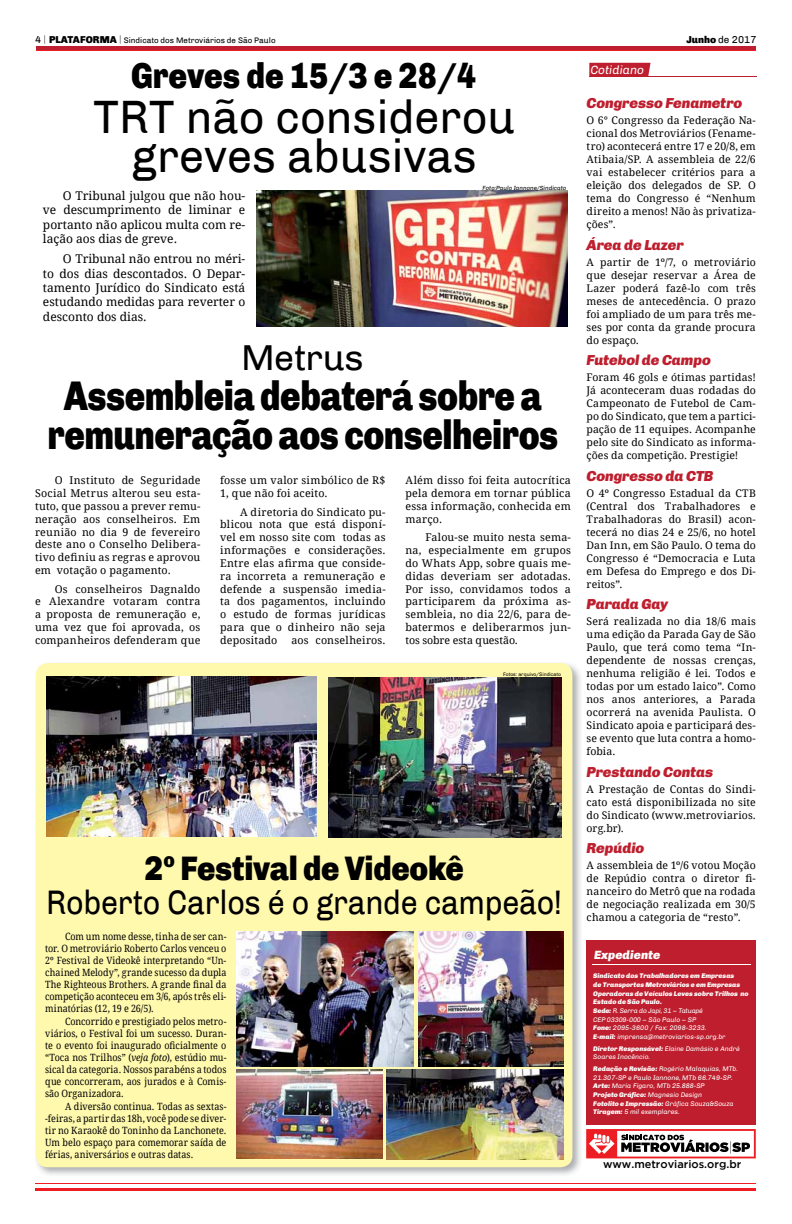
<style>
.page{position:relative;width:792px;height:1224px;background:#fff}
.page>*{position:absolute;margin:0;border:0;box-sizing:border-box;transform-origin:0 0}
.t1{font:46.8px/39px "Chivo";color:#000;text-align:center;scale:.96 1}
.t2{font:900 41.4px/39.6px "Chivo";letter-spacing:-.015em;color:#000;text-align:center;scale:.83 1}
.t3{font:900 36px "Chivo";color:#000;scale:.87 1}
.t4{font:36px "Chivo";letter-spacing:-.015em;color:#000}
.t5{font:34px "Chivo";letter-spacing:-.01em;color:#000;scale:.9 1}
.t6{font:900 34px "Chivo";letter-spacing:-.01em;color:#000;scale:.9 1}
.t7{font:italic 900 14.5px "Chivo";letter-spacing:-.01em;color:#be1e2d}
.t8{font:12px/14.4px "Droid Serif";color:#000;text-align:justify}
.t9{font:italic 900 12px "Chivo";color:#fff}
.t10{font:italic 12px "Chivo";color:#fff}
.t11{font:500 11px "Gotham";color:#000}
.t12{font:10.7px/12.8px "Droid Serif";letter-spacing:.015em;color:#000;text-align:justify}
.t13{font:10.6px "Droid Serif";color:#000}
.t14{font:10.5px/13px "Droid Serif";letter-spacing:.01em;color:#000;text-align:justify}
.t15{font:10px/12px "Droid Serif";color:#000;text-align:justify;scale:.9 1}
.t16{font:10px "Chivo";color:#000}
.t17{font:8px "Chivo";color:#000}
.t18{font:italic 900 6.7px/8.7px "Chivo";color:#fff}
.t19{font:italic 6.7px/8.7px "Chivo";color:#fff}
.t20{font:italic 6px "Chivo";color:#000}
.t21{font:5px "Chivo";color:#000}
.s1{font-size:10px}
.s2{font-family:"Exo";font-weight:200;font-size:10px}
.s3{font-weight:900;font-size:10px}
.s4{font-weight:900}
.s5{font-style:italic}
.s6{font-weight:400}
</style>
<div class="page">
<hr style="left:36px;top:46px;width:720px;height:4px;background:#be1e2d">
<hr style="left:36px;top:50px;width:720px;height:1px;background:#ed1d24">
<hr style="left:36px;top:1183px;width:720px;height:1px;background:#ed1d24">
<img style="left:36px;top:663px;width:545px;height:512px">
<div style="left:36px;top:663px;width:536px;height:504px;background:#fff9ae;border-radius:12px"></div>
<hr style="left:35px;top:1188px;width:720px;height:3px;background:#ed1d24">
<img style="left:257px;top:191px;width:310px;height:136px">
<div style="left:586px;top:940px;width:170px;height:185px;background:#be1e2d"></div>
<hr style="left:593px;top:965px;width:158px;height:1px;background:#fff">
<svg style="left:586px;top:1129px;width:170px;height:29px"></svg>
<svg style="left:589px;top:63px;width:62px;height:13px"></svg>
<hr style="left:589px;top:76px;width:168px;height:1px;background:#be1e2d">
<img style="left:46px;top:676px;width:270px;height:160px">
<img style="left:329px;top:677px;width:232px;height:160px">
<img style="left:236px;top:931px;width:177px;height:136px">
<img style="left:419px;top:931px;width:145px;height:136px">
<img style="left:387px;top:1070px;width:177px;height:89px">
<img style="left:236px;top:1070px;width:147px;height:89px">
<p class="t17" style="left:35px;top:36px;width:242px"><span class="s1">4</span> <span class="s2">|</span> <span class="s3">PLATAFORMA</span> <span class="s2">|</span> Sindicato dos Metroviários de São Paulo</p>
<p class="t16" style="left:686px;top:34px;width:72px"><span class="s4">Junho</span> de 2017</p>
<h3 class="t3" style="left:131px;top:54px;width:399px">Greves de 15/3 e 28/4</h3>
<p class="t10" style="left:590px;top:63px;width:55px">Cotidiano</p>
<h3 class="t7" style="left:587px;top:95px;width:157px">Congresso Fenametro</h3>
<p class="t14" style="left:587px;top:114px;width:171px">O 6° Congresso da Federação Na&shy;cional dos Metroviários (Fename&shy;tro) acontecerá entre 17 e 20/8, em Atibaia/SP. A assembleia de 22/6 vai estabelecer critérios para a eleição dos delegados de SP. O tema do Congresso é “Nenhum direito a menos! Não às privatiza&shy;ções”.</p>
<h3 class="t7" style="left:587px;top:236px;width:99px">Área de Lazer</h3>
<p class="t14" style="left:587px;top:255px;width:171px">A partir de 1º/7, o metroviário que desejar reservar a Área de Lazer poderá fazê-lo com três meses de antecedência. O prazo foi ampliado de um para três me&shy;ses por conta da grande procura do espaço.</p>
<h3 class="t7" style="left:587px;top:352px;width:126px">Futebol de Campo</h3>
<p class="t14" style="left:587px;top:371px;width:171px">Foram 46 gols e ótimas partidas!<br>Já aconteceram duas rodadas do Campeonato de Futebol de Cam&shy;po do Sindicato, que tem a partici&shy;pação de 11 equipes. Acompanhe pelo site do Sindicato as informa&shy;ções da competição. Prestigie!</p>
<h3 class="t7" style="left:587px;top:467px;width:128px">Congresso da CTB</h3>
<p class="t14" style="left:587px;top:486px;width:171px">O 4º Congresso Estadual da CTB (Central dos Trabalhadores e Trabalhadoras do Brasil) acon&shy;tecerá no dias 24 e 25/6, no hotel Dan Inn, em São Paulo. O tema do Congresso é “Democracia e Luta em Defesa do Emprego e dos Di&shy;reitos”.</p>
<h3 class="t7" style="left:587px;top:596px;width:83px">Parada Gay</h3>
<p class="t14" style="left:587px;top:615px;width:171px">Será realizada no dia 18/6 mais uma edição da Parada Gay de São Paulo, que terá como tema “In&shy;dependente de nossas crenças, nenhuma religião é lei. Todos e todas por um estado laico”. Como nos anos anteriores, a Parada ocorrerá na avenida Paulista. O Sindicato apoia e participará des&shy;se evento que luta contra a homo&shy;fobia.</p>
<h3 class="t7" style="left:587px;top:763px;width:128px">Prestando Contas</h3>
<p class="t14" style="left:587px;top:782px;width:171px">A Prestação de Contas do Sindi&shy;cato está disponibilizada no site do Sindicato (www.metroviarios. org.br).</p>
<h3 class="t7" style="left:587px;top:840px;width:59px">Repúdio</h3>
<p class="t14" style="left:587px;top:859px;width:171px">A assembleia de 1º/6 votou Moção de Repúdio contra o diretor fi&shy;nanceiro do Metrô que na rodada de negociação realizada em 30/5 chamou a categoria de “resto”.</p>
<h1 class="t1" style="left:93px;top:97px;width:441px">TRT não considerou greves abusivas</h1>
<p class="t20" style="left:483px;top:184px;width:85px">Foto:Paulo Iannone/Sindicato</p>
<p class="t8" style="left:43px;top:188px;width:204px;text-indent:20px">O Tribunal julgou que não hou&shy;ve descumprimento de liminar e portanto não aplicou multa com re&shy;lação aos dias de greve.</p>
<p class="t8" style="left:43px;top:251px;width:204px;text-indent:20px">O Tribunal não entrou no méri&shy;to dos dias descontados. O Depar&shy;tamento Jurídico do Sindicato está estudando medidas para reverter o desconto dos dias.</p>
<h3 class="t4" style="left:241px;top:337px;width:124px">Metrus</h3>
<h2 class="t2" style="left:48px;top:376px;width:617px">Assembleia debaterá sobre a remuneração aos conselheiros</h2>
<p class="t12" style="left:406px;top:474px;width:167px">Além disso foi feita autocrítica pela demora em tornar pública essa informação, conhecida em março.</p>
<p class="t12" style="left:406px;top:531px;width:167px;text-indent:20px">Falou-se muito nesta sema&shy;na, especialmente em grupos do Whats App, sobre quais me&shy;didas deveriam ser adotadas.<br>Por isso, convidamos todos a participarem da próxima as&shy;sembleia, no dia 22/6, para de&shy;batermos e deliberarmos jun-</p>
<p class="t13" style="left:406px;top:633px;width:114px">tos sobre esta questão.</p>
<p class="t12" style="left:220px;top:474px;width:167px">fosse um valor simbólico de R$<br>1, que não foi aceito.</p>
<p class="t12" style="left:220px;top:505px;width:167px;text-indent:20px">A diretoria do Sindicato pu&shy;blicou nota que está disponí&shy;vel em nosso site com todas as informações e considerações.<br>Entre elas afirma que conside&shy;ra incorreta a remuneração e defende a suspensão imedia&shy;ta dos pagamentos, incluindo o estudo de formas jurídicas para que o dinheiro não seja depositado</p>
<p class="t12" style="left:35px;top:474px;width:167px;text-indent:20px">O Instituto de Seguridade Social Metrus alterou seu esta&shy;tuto, que passou a prever remu&shy;neração aos conselheiros. Em reunião no dia 9 de fevereiro deste ano o Conselho Delibera&shy;tivo definiu as regras e aprovou em votação o pagamento.</p>
<p class="t12" style="left:35px;top:582px;width:167px;text-indent:20px">Os conselheiros Dagnaldo e Alexandre votaram contra a proposta de remuneração e, uma vez que foi aprovada, os companheiros defenderam que</p>
<p class="t12" style="left:291px;top:633px;width:96px">aos conselheiros.</p>
<p class="t21" style="left:503px;top:671px;width:59px">Fotos: arquivo/Sindicato</p>
<h3 class="t6" style="left:145px;top:848px;width:356px">2º Festival de Videokê</h3>
<h3 class="t5" style="left:46px;top:882px;width:575px">Roberto Carlos é o grande campeão!</h3>
<p class="t15" style="left:45px;top:930px;width:203px;text-indent:20px">Com um nome desse, tinha de ser can&shy;tor. O metroviário Roberto Carlos venceu o 2º Festival de Videokê interpretando “Un&shy;chained Melody”, grande sucesso da dupla The Righteous Brothers. A grande final da competição aconteceu em 3/6, após três eli&shy;minatórias (12, 19 e 26/5).</p>
<p class="t15" style="left:45px;top:1015px;width:203px;text-indent:20px">Concorrido e prestigiado pelos metro&shy;viários, o Festival foi um sucesso. Duran&shy;te o evento foi inaugurado oficialmente o “Toca nos Trilhos” (<span class="s5">veja foto</span>), estúdio mu&shy;sical da categoria. Nossos parabéns a todos que concorreram, aos jurados e à Comis&shy;são Organizadora.</p>
<p class="t15" style="left:45px;top:1100px;width:203px;text-indent:20px">A diversão continua. Todas as sextas--feiras, a partir das 18h, você pode se diver&shy;tir no Karaokê do Toninho da Lanchonete.<br>Um belo espaço para comemorar saída de férias, aniversários e outras datas.</p>
<p class="t9" style="left:594px;top:948px;width:68px">Expediente</p>
<p class="t18" style="left:593px;top:971px;width:157px">Sindicato dos Trabalhadores em Empresas<br>de Transportes Metroviários e em Empresas Operadoras de Veículos Leves sobre Trilhos no Estado de São Paulo.<br>Sede: <span class="s6">R. Serra do Japi, 31 – Tatuapé<br>CEP 03309-000 – São Paulo – SP<br></span>Fone: <span class="s6">2095-3600 / Fax: 2098-3233.<br></span>E-mail: <span class="s6">imprensa@metroviarios-sp.org.br</span></p>
<p class="t19" style="left:593px;top:1044px;width:148px"><span class="s4">Diretor Responsável:</span> Elaine Damásio e André<br>Soares Inocêncio.</p>
<p class="t19" style="left:593px;top:1064px;width:146px"><span class="s4">Redação e Revisão:</span> Rogério Malaquias, MTb.<br>21.307-SP e Paulo Iannone, MTb 66.749-SP.<br><span class="s4">Arte:</span> Maria Figaro, MTb 25.888-SP<br><span class="s4">Projeto Gráfico:</span> Magnesio Design<br><span class="s4">Fotolito e Impressão:</span> Gráfica Souza&amp;Souza <span class="s4">Tiragem:</span> 5 mil exemplares.</p>
<p class="t11" style="left:603px;top:1158px;width:140px">www.metroviarios.org.br</p>
</div>
